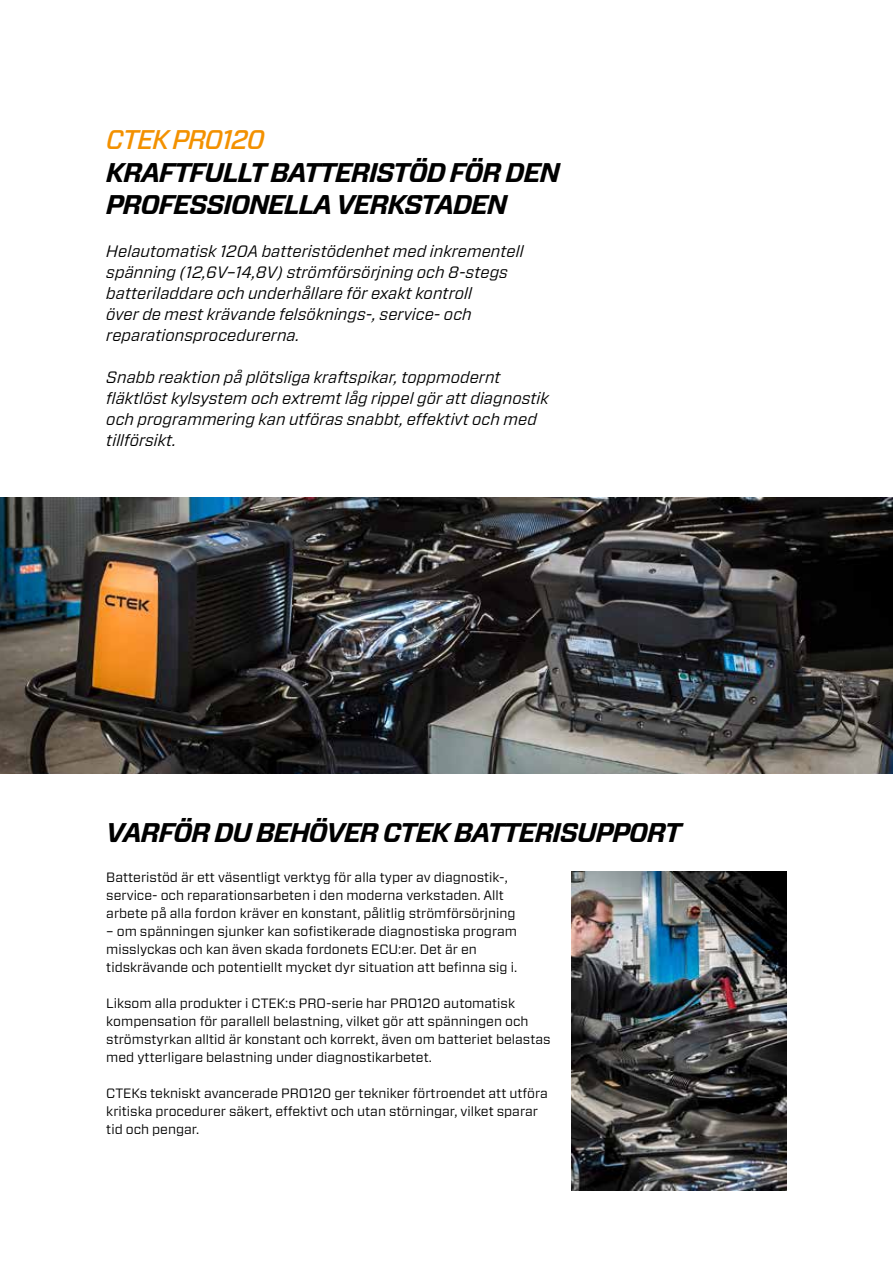
<style>
.page{position:relative;width:893px;height:1263px;background:#fff}
.page>*{position:absolute;margin:0;border:0;box-sizing:border-box;transform-origin:0 0}
.t1{font:italic 700 27px/32.4px "Forza";letter-spacing:-.04em;color:#000}
.t2{font:italic 500 27px "Forza";letter-spacing:-.04em;color:#f39100}
.t3{font:italic 16.5px/21px "Forza";color:#000}
.t4{font:13.5px/18px "Forza";color:#000}
</style>
<div class="page">
<img style="left:0;top:497px;width:893px;height:277px">
<img style="left:572px;top:872px;width:215px;height:319px">
<h1 class="t2" style="left:106px;top:122px;width:160px">CTEK PRO120</h1>
<h1 class="t1" style="left:106px;top:156px;width:455px">KRAFTFULLT BATTERISTÖD FÖR DEN<br>PROFESSIONELLA VERKSTADEN</h1>
<p class="t3" style="left:106px;top:241px;width:419px">Helautomatisk 120A batteristödenhet med inkrementell spänning (12,6V–14,8V) strömförsörjning och 8-stegs batteriladdare och underhållare för exakt kontroll<br>över de mest krävande felsöknings-, service- och reparationsprocedurerna.</p>
<p class="t3" style="left:106px;top:367px;width:444px">Snabb reaktion på plötsliga kraftspikar, toppmodernt fläktlöst kylsystem och extremt låg rippel gör att diagnostik och programmering kan utföras snabbt, effektivt och med tillförsikt.</p>
<h1 class="t1" style="left:106px;top:817px;width:577px">VARFÖR DU BEHÖVER CTEK BATTERISUPPORT</h1>
<p class="t4" style="left:106px;top:868px;width:411px">Batteristöd är ett väsentligt verktyg för alla typer av diagnostik-, service- och reparationsarbeten i den moderna verkstaden. Allt arbete på alla fordon kräver en konstant, pålitlig strömförsörjning</p>
<p class="t4" style="left:106px;top:922px;width:412px">– om spänningen sjunker kan sofistikerade diagnostiska program misslyckas och kan även skada fordonets ECU:er. Det är en tidskrävande och potentiellt mycket dyr situation att befinna sig i.</p>
<p class="t4" style="left:106px;top:994px;width:446px">Liksom alla produkter i CTEK:s PRO-serie har PRO120 automatisk kompensation för parallell belastning, vilket gör att spänningen och strömstyrkan alltid är konstant och korrekt, även om batteriet belastas med ytterligare belastning under diagnostikarbetet.</p>
<p class="t4" style="left:106px;top:1084px;width:443px">CTEKs tekniskt avancerade PRO120 ger tekniker förtroendet att utföra kritiska procedurer säkert, effektivt och utan störningar, vilket sparar tid och pengar.</p>
</div>
